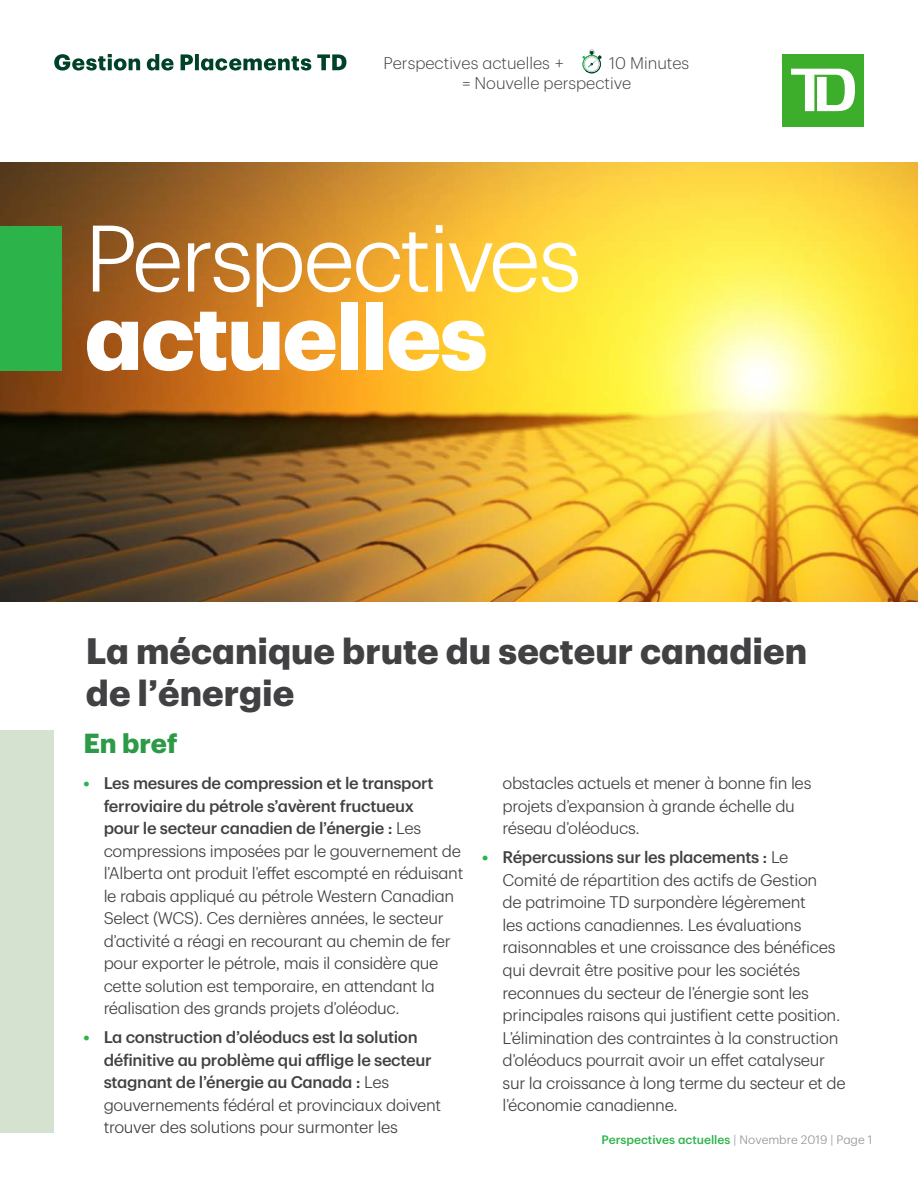
<style>
.page{position:relative;width:918px;height:1188px;background:#fff}
.page>*{position:absolute;margin:0;border:0;box-sizing:border-box;transform-origin:0 0}
.t1{font:300 92.1px "TD Graphik";letter-spacing:-.04em;color:#fff}
.t2{font:700 92.1px "TD Graphik";letter-spacing:-.02em;color:#fff}
.t3{font:700 36px/42px "TD Graphik";color:#414042}
.t4{font:700 27px "TD Graphik";color:#2d9a47}
.t5{font:300 16.5px/22.5px "TD Graphik";letter-spacing:-.02em;color:#414042}
.t6{font:500 16.5px/22.5px "TD Graphik";letter-spacing:-.02em;color:#414042}
.t7{font:300 16.5px/19.8px "TD Graphik";color:#414042}
.t8{font:500 12px "TD Graphik";color:#2cb34a}
.s1{font-weight:700;color:#2cb34a}
.s2{font-weight:500}
.s3{font-weight:300}
.s4{font-weight:300;color:#939598}
</style>
<div class="page">
<svg style="left:582px;top:50px;width:19px;height:23px"></svg>
<svg style="left:54px;top:54px;width:292px;height:17px"></svg>
<div style="left:783px;top:54px;width:81px;height:73px;background:#3dae2b"></div>
<svg style="left:791px;top:69px;width:64px;height:42px"></svg>
<img style="left:0;top:162px;width:918px;height:439px">
<div style="left:0;top:226px;width:61px;height:144px;background:#2cb34a"></div>
<div style="left:0;top:731px;width:54px;height:402px;background:#d4e2cf"></div>
<p class="t7" style="left:383px;top:52px;width:181px">Perspectives actuelles +</p>
<p class="t7" style="left:462px;top:52px;width:228px;text-indent:147px">10 Minutes = Nouvelle perspective</p>
<h1 class="t1" style="left:85px;top:190px;width:499px">Perspectives</h1>
<h1 class="t2" style="left:85px;top:265px;width:405px">actuelles</h1>
<h2 class="t3" style="left:86px;top:627px;width:723px">La mécanique brute du secteur canadien de l’énergie</h2>
<h3 class="t4" style="left:83px;top:722px;width:96px">En bref</h3>
<p class="t5" style="left:104px;top:771px;width:361px;text-indent:-20px"><span class="s1">•</span> <span class="s2">Les mesures de compression et le transport ferroviaire du pétrole s’avèrent fructueux<br>pour le secteur canadien de l’énergie :</span> Les compressions imposées par le gouvernement de l’Alberta ont produit l’effet escompté en réduisant le rabais appliqué au pétrole Western Canadian Select (WCS). Ces dernières années, le secteur d’activité a réagi en recourant au chemin de fer pour exporter le pétrole, mais il considère que cette solution est temporaire, en attendant la réalisation des grands projets d’oléoduc.</p>
<p class="t6" style="left:104px;top:1025px;width:339px;text-indent:-20px"><span class="s1">•</span> La construction d’oléoducs est la solution définitive au problème qui afflige le secteur stagnant de l’énergie au Canada : <span class="s3">Les gouvernements fédéral et provinciaux doivent trouver des solutions pour surmonter les</span></p>
<p class="t5" style="left:503px;top:771px;width:310px">obstacles actuels et mener à bonne fin les projets d’expansion à grande échelle du réseau d’oléoducs.</p>
<p class="t5" style="left:503px;top:845px;width:345px;text-indent:-20px"><span class="s1">•</span> <span class="s2">Répercussions sur les placements :</span> Le Comité de répartition des actifs de Gestion<br>de patrimoine TD surpondère légèrement<br>les actions canadiennes. Les évaluations raisonnables et une croissance des bénéfices qui devrait être positive pour les sociétés reconnues du secteur de l’énergie sont les principales raisons qui justifient cette position.<br>L’élimination des contraintes à la construction d’oléoducs pourrait avoir un effet catalyseur sur la croissance à long terme du secteur et de l’économie canadienne.</p>
<p class="t8" style="left:602px;top:1131px;width:272px">Perspectives actuelles <span class="s4">| Novembre 2019 | Page 1</span></p>
</div>
